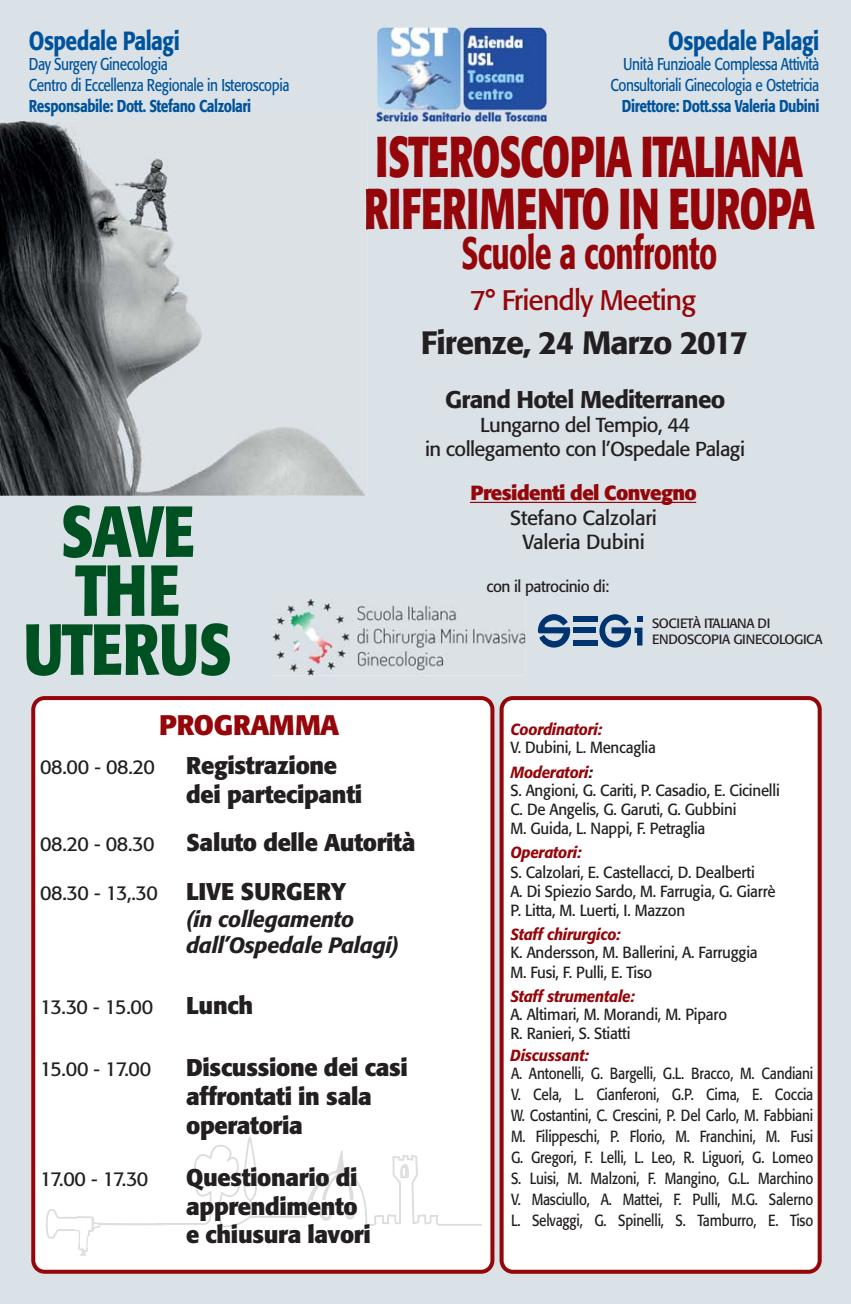
<style>
.page{position:relative;width:851px;height:1304px;background:#fff}
.page>*{position:absolute;margin:0;border:0;box-sizing:border-box;transform-origin:0 0}
.t1{font:700 71.4px/59px "Formata";letter-spacing:-.03em;color:#005121;text-align:center;scale:.8 1}
.t2{font:700 57px/52px "Formata";letter-spacing:-.03em;color:#94060a;scale:.67 1}
.t3{font:500 45px "Formata";letter-spacing:-.02em;color:#94060a;scale:.67 1}
.t4{font:500 32px "Formata";letter-spacing:-.03em;color:#231f20}
.t5{font:28px "Formata";letter-spacing:-.03em;color:#94060a}
.t6{font:700 28px "Formata";letter-spacing:-.01em;color:#94060a}
.t7{font:500 26px "Formata";letter-spacing:-.025em;color:#00539b;scale:.8 1}
.t8{font:700 24px/28.8px "Formata";letter-spacing:-.015em;color:#231f20}
.t9{font:500 24px "Formata";letter-spacing:-.03em;color:#231f20}
.t10{font:italic 500 22px/26.4px "Formata";letter-spacing:-.015em;color:#231f20}
.t11{font:20.2px/24.4px "Formata";letter-spacing:-.015em;color:#231f20;text-align:center}
.t12{font:20px/24px "Formata";letter-spacing:-.03em;color:#231f20;text-align:center}
.t13{font:17px/21px "Formata";letter-spacing:-.03em;color:#00539b;text-align:right;scale:.8 1}
.t14{font:16px/18.6px "Formata";letter-spacing:-.015em;color:#231f20;scale:.94 1}
.t15{font:16px/21px "Formata";letter-spacing:-.015em;color:#231f20;text-align:justify;scale:.85 1}
.t16{font:16px "Formata";letter-spacing:-.015em;color:#231f20;scale:.96 1}
.t17{font:italic 500 16px "Formata";letter-spacing:-.015em;color:#94060a;scale:.94 1}
.t18{font:13.4px/16px "Formata";letter-spacing:-.03em;color:#231f20}
.s1{font-weight:500}
.s2{font-weight:700;color:#94060a}
.s3{font-weight:700;font-size:24px}
.s4{font-weight:500;font-style:italic;color:#94060a}
.s5{font-weight:500;font-style:italic}
</style>
<div class="page">
<div style="left:0;top:0;width:850px;height:1304px;background:#dae2e7"></div>
<div style="left:367px;top:188px;width:447px;height:42px;background:#dae2e7"></div>
<div style="left:573px;top:616px;width:25px;height:6px;background:#003471"></div>
<div style="left:573px;top:640px;width:25px;height:6px;background:#003471"></div>
<div style="left:573px;top:627px;width:22px;height:6px;background:#003471"></div>
<svg style="left:537px;top:614px;width:33px;height:34px"></svg>
<svg style="left:599px;top:614px;width:43px;height:34px"></svg>
<svg style="left:31px;top:696px;width:463px;height:578px"></svg>
<svg style="left:499px;top:696px;width:322px;height:578px"></svg>
<img style="left:273px;top:599px;width:252px;height:76px">
<img style="left:376px;top:27px;width:170px;height:95px">
<svg style="left:46px;top:1209px;width:48px;height:47px"></svg>
<svg style="left:101px;top:1136px;width:380px;height:92px"></svg>
<svg style="left:470px;top:502px;width:226px;height:1px"></svg>
<img style="left:0;top:120px;width:367px;height:376px">
<img style="left:366px;top:188px;width:1px;height:42px">
<img style="left:74px;top:1216px;width:27px;height:15px">
<p class="t7" style="left:29px;top:29px;width:190px">Ospedale Palagi</p>
<p class="t13" style="left:29px;top:55px;width:327px;text-align:left">Day Surgery Ginecologia<br>Centro di Eccellenza Regionale in Isteroscopia<br><span class="s1">Responsabile: Dott. Stefano Calzolari</span></p>
<p class="t1" style="left:24px;top:508px;width:261px">SAVE<br>THE<br>UTERUS</p>
<p class="t7" style="left:668px;top:29px;width:190px">Ospedale Palagi</p>
<p class="t13" style="left:610px;top:55px;width:263px">Unità Funzioale Complessa Attività<br>Consultoriali Ginecologia e Ostetricia<br><span class="s1">Direttore: Dott.ssa Valeria Dubini</span></p>
<p class="t2" style="left:364px;top:136px;width:674px">ISTEROSCOPIA ITALIANA<br>RIFERIMENTO IN EUROPA</p>
<p class="t3" style="left:461px;top:233px;width:383px">Scuole a confronto</p>
<p class="t5" style="left:469px;top:288px;width:228px">7° Friendly Meeting</p>
<p class="t4" style="left:420px;top:329px;width:329px">Firenze, 24 Marzo 2017</p>
<p class="t9" style="left:445px;top:389px;width:282px">Grand Hotel Mediterraneo</p>
<p class="t12" style="left:425px;top:414px;width:321px">Lungarno del Tempio, 44<br>in collegamento con l’Ospedale Palagi</p>
<p class="t11" style="left:470px;top:483px;width:228px"><span class="s2">Presidenti del Convegno<br></span>Stefano Calzolari<br>Valeria Dubini</p>
<p class="t16" style="left:486px;top:579px;width:129px">con il patrocinio di:</p>
<p class="t18" style="left:652px;top:616px;width:172px">SOCIETÀ ITALIANA DI<br>ENDOSCOPIA GINECOLOGICA</p>
<p class="t6" style="left:159px;top:713px;width:181px">PROGRAMMA</p>
<p class="t12" style="left:40px;top:757px;width:116px">08.00 - 08.20</p>
<p class="t8" style="left:186px;top:753px;width:177px">Registrazione dei partecipanti</p>
<p class="t12" style="left:40px;top:833px;width:116px">08.20 - 08.30</p>
<p class="t8" style="left:186px;top:830px;width:231px">Saluto delle Autorità</p>
<p class="t12" style="left:40px;top:883px;width:308px">08.30 - 13,.30 <span class="s3">LIVE SURGERY</span></p>
<p class="t10" style="left:186px;top:907px;width:214px">(in collegamento dall’Ospedale Palagi)</p>
<p class="t12" style="left:40px;top:996px;width:115px">13.30 - 15.00</p>
<p class="t8" style="left:186px;top:993px;width:68px">Lunch</p>
<p class="t12" style="left:40px;top:1059px;width:113px">15.00 - 17.00</p>
<p class="t8" style="left:186px;top:1055px;width:223px">Discussione dei casi affrontati in sala operatoria</p>
<p class="t12" style="left:40px;top:1168px;width:110px">17.00 - 17.30</p>
<p class="t8" style="left:186px;top:1165px;width:186px">Questionario di apprendimento e chiusura lavori</p>
<p class="t14" style="left:510px;top:722px;width:156px;line-height:18px"><span class="s4">Coordinatori:<br></span>V. Dubini, L. Mencaglia</p>
<p class="t14" style="left:510px;top:764px;width:288px"><span class="s4">Moderatori</span><span class="s5">:<br></span>S. Angioni, G. Cariti, P. Casadio, E. Cicinelli<br>C. De Angelis, G. Garuti, G. Gubbini<br>M. Guida, L. Nappi, F. Petraglia</p>
<p class="t14" style="left:510px;top:844px;width:283px;line-height:19.2px"><span class="s4">Operatori:<br></span>S. Calzolari, E. Castellacci, D. Dealberti<br>A. Di Spiezio Sardo, M. Farrugia, G. Giarrè<br>P. Litta, M. Luerti, I. Mazzon</p>
<p class="t14" style="left:510px;top:927px;width:264px"><span class="s4">Staff chirurgico:<br></span>K. Andersson, M. Ballerini, A. Farruggia<br>M. Fusi, F. Pulli, E. Tiso</p>
<p class="t14" style="left:510px;top:988px;width:232px"><span class="s4">Staff strumentale:<br></span>A. Altimari, M. Morandi, M. Piparo<br>R. Ranieri, S. Stiatti</p>
<p class="t17" style="left:510px;top:1048px;width:85px">Discussant:</p>
<p class="t15" style="left:511px;top:1064px;width:357px">A. Antonelli, G. Bargelli, G.L. Bracco, M. Candiani V. Cela, L. Cianferoni, G.P. Cima, E. Coccia W. Costantini, C. Crescini, P. Del Carlo, M. Fabbiani M. Filippeschi, P. Florio, M. Franchini, M. Fusi G. Gregori, F. Lelli, L. Leo, R. Liguori, G. Lomeo S. Luisi, M. Malzoni, F. Mangino, G.L. Marchino V. Masciullo, A. Mattei, F. Pulli, M.G. Salerno L. Selvaggi, G. Spinelli, S. Tamburro, E. Tiso</p>
</div>
